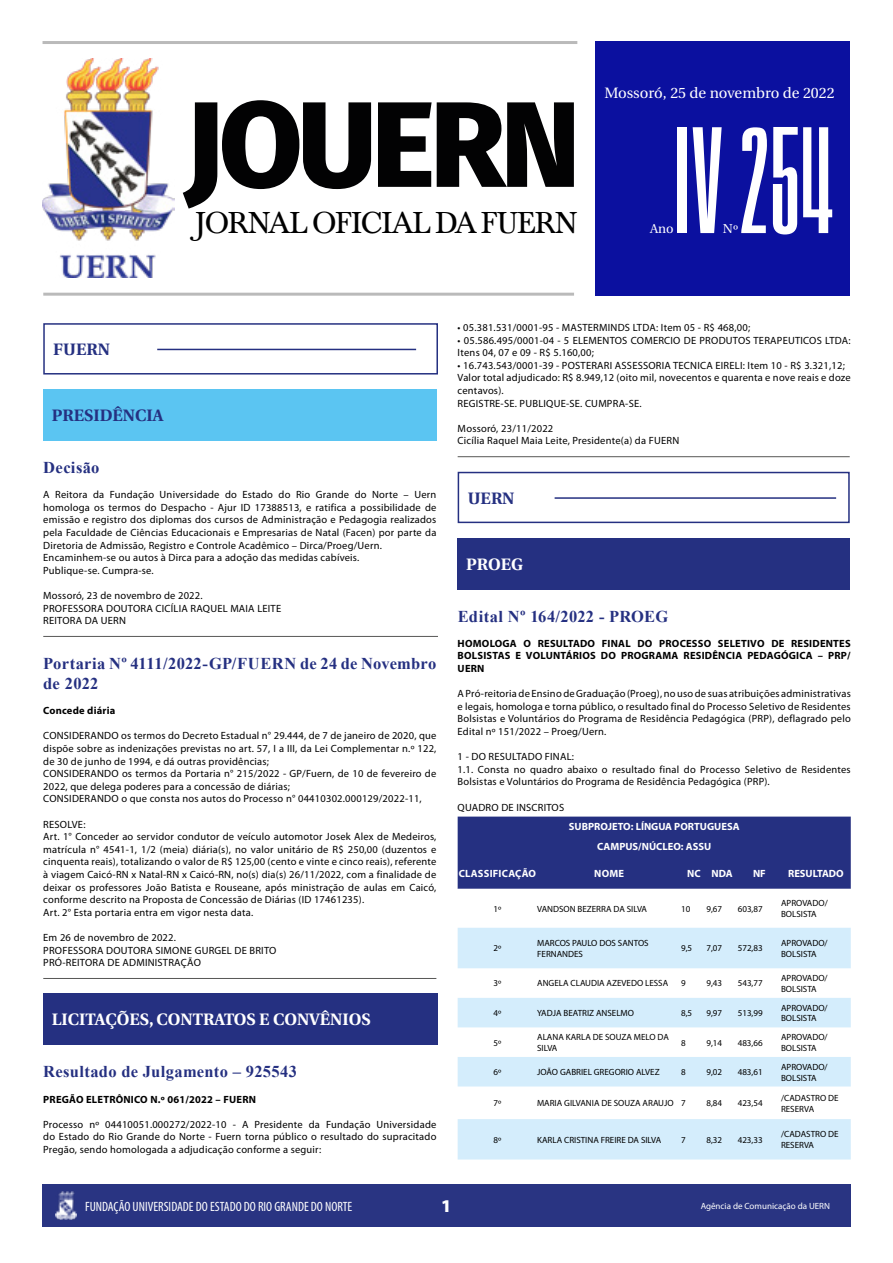
<style>
.page{position:relative;width:893px;height:1263px;background:#fff}
.page>*{position:absolute;margin:0;border:0;box-sizing:border-box;transform-origin:0 0}
.t1{font:129.15px "Droid";color:#fff}
.t2{font:800 121.5px "Fira Sans";letter-spacing:-.04em;color:#020203}
.t3{font:31.5px "Baskervald ADF Std";letter-spacing:-.02em;color:#000}
.t4{font:900 18px "Myriad Pro";color:#fff}
.t5{font:700 16.5px/19.8px "Times New Roman";letter-spacing:.015em;color:#253081}
.t6{font:700 16.5px "Heuristica";color:#fff}
.t7{font:700 16.5px "Heuristica";color:#253081}
.t8{font:15px "Heuristica";color:#fff}
.t9{font:condensed 13.5px "Myriad Pro";color:#fff}
.t10{font:12.9px "Heuristica";color:#fff}
.t11{font:10.5px/12.6px "Myriad Pro";letter-spacing:.02em;color:#000}
.t12{font:700 10.5px/12.6px "Myriad Pro";letter-spacing:.02em;color:#000;text-align:justify}
.t13{font:700 10.5px/20px "Myriad Pro";color:#fff;text-align:center}
.t14{font:700 10.5px "Myriad Pro";letter-spacing:.02em;color:#fff}
.t15{font:9px/10.8px "Myriad Pro";color:#000}
.t16{font:9px "Myriad Pro";color:#fff}
</style>
<div class="page">
<div style="left:43px;top:1184px;width:808px;height:43px;background:#293482"></div>
<img style="left:55px;top:1191px;width:21px;height:29px">
<hr style="left:43px;top:41px;width:534px;height:3px;background:#878787">
<hr style="left:43px;top:293px;width:531px;height:3px;background:#878787">
<div style="left:595px;top:41px;width:255px;height:255px;background:#0b109f"></div>
<img style="left:43px;top:59px;width:131px;height:219px">
<div style="left:43px;top:323px;width:395px;height:51px;border:2px solid #253081"></div>
<hr style="left:158px;top:349px;width:257px;height:1px;background:#253081">
<div style="left:43px;top:389px;width:393px;height:52px;background:#5bc5f2"></div>
<hr style="left:43px;top:636px;width:395px;height:1px;background:#575756">
<hr style="left:43px;top:978px;width:393px;height:1px;background:#575756">
<div style="left:43px;top:993px;width:395px;height:52px;background:#253081"></div>
<hr style="left:458px;top:456px;width:392px;height:1px;background:#575756">
<div style="left:458px;top:472px;width:392px;height:51px;border:2px solid #253081"></div>
<hr style="left:555px;top:497px;width:280px;height:2px;background:#253081">
<div style="left:458px;top:538px;width:392px;height:51px;background:#253081"></div>
<div style="left:458px;top:816px;width:393px;height:73px;background:#253081"></div>
<svg style="left:458px;top:927px;width:392px;height:1px"></svg>
<svg style="left:458px;top:928px;width:393px;height:231px;fill:#d4edfc"></svg>
<h2 class="t2" style="left:185px;top:39px;width:397px">JOUERN</h2>
<h3 class="t3" style="left:196px;top:205px;width:383px">JORNAL OFICIAL DA FUERN</h3>
<h3 class="t8" style="left:604px;top:81px;width:232px">Mossoró, 25 de novembro de 2022</h3>
<h1 class="t1" style="left:674px;top:106px;width:163px">iV254</h1>
<p class="t10" style="left:650px;top:219px;width:25px">Ano</p>
<p class="t10" style="left:723px;top:219px;width:17px">Nº</p>
<h3 class="t7" style="left:53px;top:336px;width:58px">FUERN</h3>
<h3 class="t7" style="left:52px;top:402px;width:113px">PRESIDÊNCIA</h3>
<p class="t11" style="left:458px;top:321px;width:294px">• 05.381.531/0001-95 - MASTERMINDS LTDA: Item 05 - R$ 468,00;</p>
<p class="t11" style="left:458px;top:334px;width:395px">• 05.586.495/0001-04 - 5 ELEMENTOS COMERCIO DE PRODUTOS TERAPEUTICOS LTDA:<br>Itens 04, 07 e 09 - R$ 5.160,00;</p>
<p class="t11" style="left:458px;top:359px;width:395px">• 16.743.543/0001-39 - POSTERARI ASSESSORIA TECNICA EIRELI: Item 10 - R$ 3.321,12; Valor total adjudicado: R$ 8.949,12 (oito mil, novecentos e quarenta e nove reais e doze centavos).<br>REGISTRE-SE. PUBLIQUE-SE. CUMPRA-SE.</p>
<p class="t11" style="left:458px;top:422px;width:223px">Mossoró, 23/11/2022<br>Cicília Raquel Maia Leite, Presidente(a) da FUERN</p>
<h3 class="t5" style="left:43px;top:457px;width:58px">Decisão</h3>
<p class="t11" style="left:43px;top:488px;width:395px">A Reitora da Fundação Universidade do Estado do Rio Grande do Norte – Uern homologa os termos do Despacho - Ajur ID 17388513, e ratifica a possibilidade de emissão e registro dos diplomas dos cursos de Administração e Pedagogia realizados pela Faculdade de Ciências Educacionais e Empresarias de Natal (Facen) por parte da Diretoria de Admissão, Registro e Controle Acadêmico – Dirca/Proeg/Uern.<br>Encaminhem-se ou autos à Dirca para a adoção das medidas cabíveis.<br>Publique-se. Cumpra-se.</p>
<p class="t11" style="left:43px;top:589px;width:239px">Mossoró, 23 de novembro de 2022.<br>PROFESSORA DOUTORA CICÍLIA RAQUEL MAIA LEITE<br>REITORA DA UERN</p>
<h3 class="t5" style="left:43px;top:653px;width:395px">Portaria Nº 4111/2022-GP/FUERN de 24 de Novembro de 2022</h3>
<p class="t12" style="left:43px;top:704px;width:74px">Concede diária</p>
<p class="t11" style="left:43px;top:729px;width:395px">CONSIDERANDO os termos do Decreto Estadual n° 29.444, de 7 de janeiro de 2020, que dispõe sobre as indenizações previstas no art. 57, I a III, da Lei Complementar n.º 122, de 30 de junho de 1994, e dá outras providências;<br>CONSIDERANDO os termos da Portaria n° 215/2022 - GP/Fuern, de 10 de fevereiro de 2022, que delega poderes para a concessão de diárias;<br>CONSIDERANDO o que consta nos autos do Processo n° 04410302.000129/2022-11,</p>
<p class="t11" style="left:43px;top:818px;width:395px">RESOLVE:<br>Art. 1° Conceder ao servidor condutor de veículo automotor Josek Alex de Medeiros, matrícula n° 4541-1, 1/2 (meia) diária(s), no valor unitário de R$ 250,00 (duzentos e cinquenta reais), totalizando o valor de R$ 125,00 (cento e vinte e cinco reais), referente à viagem Caicó-RN x Natal-RN x Caicó-RN, no(s) dia(s) 26/11/2022, com a finalidade de deixar os professores João Batista e Rouseane, após ministração de aulas em Caicó, conforme descrito na Proposta de Concessão de Diárias (ID 17461235).<br>Art. 2° Esta portaria entra em vigor nesta data.</p>
<p class="t11" style="left:43px;top:931px;width:235px">Em 26 de novembro de 2022.<br>PROFESSORA DOUTORA SIMONE GURGEL DE BRITO<br>PRÓ-REITORA DE ADMINISTRAÇÃO</p>
<h3 class="t6" style="left:52px;top:1006px;width:320px">LICITAÇÕES, CONTRATOS E CONVÊNIOS</h3>
<h3 class="t5" style="left:43px;top:1061px;width:255px">Resultado de Julgamento – 925543</h3>
<p class="t12" style="left:43px;top:1092px;width:214px">PREGÃO ELETRÔNICO N.º 061/2022 – FUERN</p>
<p class="t11" style="left:43px;top:1118px;width:395px;text-align:justify">Processo nº 04410051.000272/2022-10 - A Presidente da Fundação Universidade do Estado do Rio Grande do Norte - Fuern torna público o resultado do supracitado Pregão, sendo homologada a adjudicação conforme a seguir:</p>
<h3 class="t7" style="left:468px;top:485px;width:48px">UERN</h3>
<h3 class="t6" style="left:466px;top:551px;width:58px">PROEG</h3>
<h3 class="t5" style="left:458px;top:606px;width:212px">Edital Nº 164/2022 - PROEG</h3>
<p class="t12" style="left:458px;top:637px;width:395px">HOMOLOGA O RESULTADO FINAL DO PROCESSO SELETIVO DE RESIDENTES BOLSISTAS E VOLUNTÁRIOS DO PROGRAMA RESIDÊNCIA PEDAGÓGICA – PRP/ UERN</p>
<p class="t11" style="left:458px;top:687px;width:395px;text-align:justify">A Pró-reitoria de Ensino de Graduação (Proeg), no uso de suas atribuições administrativas e legais, homologa e torna público, o resultado final do Processo Seletivo de Residentes Bolsistas e Voluntários do Programa de Residência Pedagógica (PRP), deflagrado pelo Edital nº 151/2022 – Proeg/Uern.</p>
<p class="t11" style="left:458px;top:750px;width:395px">1 - DO RESULTADO FINAL:<br>1.1. Consta no quadro abaixo o resultado final do Processo Seletivo de Residentes<br>Bolsistas e Voluntários do Programa de Residência Pedagógica (PRP).</p>
<p class="t11" style="left:458px;top:801px;width:108px">QUADRO DE INSCRITOS</p>
<p class="t13" style="left:569px;top:817px;width:172px">SUBPROJETO: LÍNGUA PORTUGUESA<br>CAMPUS/NÚCLEO: ASSU</p>
<p class="t14" style="left:459px;top:866px;width:79px">CLASSIFICAÇÃO</p>
<p class="t13" style="left:594px;top:863px;width:31px">NOME</p>
<p class="t13" style="left:687px;top:863px;width:47px">NC NDA</p>
<p class="t13" style="left:753px;top:863px;width:14px">NF</p>
<p class="t13" style="left:788px;top:863px;width:57px">RESULTADO</p>
<p class="t15" style="left:493px;top:903px;width:9px">1º</p>
<p class="t15" style="left:537px;top:903px;width:111px">VANDSON BEZERRA DA SILVA</p>
<p class="t15" style="left:681px;top:903px;width:11px">10</p>
<p class="t15" style="left:706px;top:903px;width:17px">9,67</p>
<p class="t15" style="left:738px;top:903px;width:26px">603,87</p>
<p class="t15" style="left:781px;top:898px;width:48px">APROVADO/<br>BOLSISTA</p>
<p class="t15" style="left:493px;top:943px;width:9px">2º</p>
<p class="t15" style="left:537px;top:937px;width:113px">MARCOS PAULO DOS SANTOS<br>FERNANDES</p>
<p class="t15" style="left:681px;top:943px;width:13px">9,5</p>
<p class="t15" style="left:706px;top:943px;width:17px">7,07</p>
<p class="t15" style="left:738px;top:943px;width:26px">572,83</p>
<p class="t15" style="left:781px;top:937px;width:48px">APROVADO/<br>BOLSISTA</p>
<p class="t15" style="left:493px;top:978px;width:9px">3º</p>
<p class="t15" style="left:537px;top:978px;width:133px">ANGELA CLAUDIA AZEVEDO LESSA</p>
<p class="t15" style="left:681px;top:978px;width:6px">9</p>
<p class="t15" style="left:706px;top:978px;width:17px">9,43</p>
<p class="t15" style="left:738px;top:978px;width:26px">543,77</p>
<p class="t15" style="left:781px;top:972px;width:48px">APROVADO/<br>BOLSISTA</p>
<p class="t15" style="left:493px;top:1007px;width:9px">4º</p>
<p class="t15" style="left:537px;top:1007px;width:98px">YADJA BEATRIZ ANSELMO</p>
<p class="t15" style="left:681px;top:1007px;width:13px">8,5</p>
<p class="t15" style="left:706px;top:1007px;width:17px">9,97</p>
<p class="t15" style="left:738px;top:1007px;width:26px">513,99</p>
<p class="t15" style="left:781px;top:1002px;width:48px">APROVADO/<br>BOLSISTA</p>
<p class="t15" style="left:493px;top:1037px;width:9px">5º</p>
<p class="t15" style="left:537px;top:1031px;width:133px">ALANA KARLA DE SOUZA MELO DA<br>SILVA</p>
<p class="t15" style="left:681px;top:1037px;width:6px">8</p>
<p class="t15" style="left:706px;top:1037px;width:17px">9,14</p>
<p class="t15" style="left:738px;top:1037px;width:26px">483,66</p>
<p class="t15" style="left:781px;top:1031px;width:48px">APROVADO/<br>BOLSISTA</p>
<p class="t15" style="left:493px;top:1066px;width:9px">6º</p>
<p class="t15" style="left:537px;top:1066px;width:124px">JOÃO GABRIEL GREGORIO ALVEZ</p>
<p class="t15" style="left:681px;top:1066px;width:6px">8</p>
<p class="t15" style="left:706px;top:1066px;width:17px">9,02</p>
<p class="t15" style="left:738px;top:1066px;width:26px">483,61</p>
<p class="t15" style="left:781px;top:1061px;width:48px">APROVADO/<br>BOLSISTA</p>
<p class="t15" style="left:493px;top:1097px;width:9px">7º</p>
<p class="t15" style="left:537px;top:1097px;width:150px">MARIA GILVANIA DE SOUZA ARAUJO 7</p>
<p class="t15" style="left:706px;top:1097px;width:17px">8,84</p>
<p class="t15" style="left:738px;top:1097px;width:26px">423,54</p>
<p class="t15" style="left:781px;top:1092px;width:59px">/CADASTRO DE<br>RESERVA</p>
<p class="t15" style="left:493px;top:1134px;width:9px">8º</p>
<p class="t15" style="left:537px;top:1134px;width:126px">KARLA CRISTINA FREIRE DA SILVA</p>
<p class="t15" style="left:681px;top:1134px;width:6px">7</p>
<p class="t15" style="left:706px;top:1134px;width:17px">8,32</p>
<p class="t15" style="left:738px;top:1134px;width:26px">423,33</p>
<p class="t15" style="left:781px;top:1129px;width:59px">/CADASTRO DE<br>RESERVA</p>
<p class="t9" style="left:85px;top:1198px;width:269px">FUNDAÇÃO UNIVERSIDADE DO ESTADO DO RIO GRANDE DO NORTE</p>
<h3 class="t4" style="left:441px;top:1194px;width:12px">1</h3>
<p class="t16" style="left:701px;top:1200px;width:131px">Agência de Comunicação da UERN</p>
</div>
